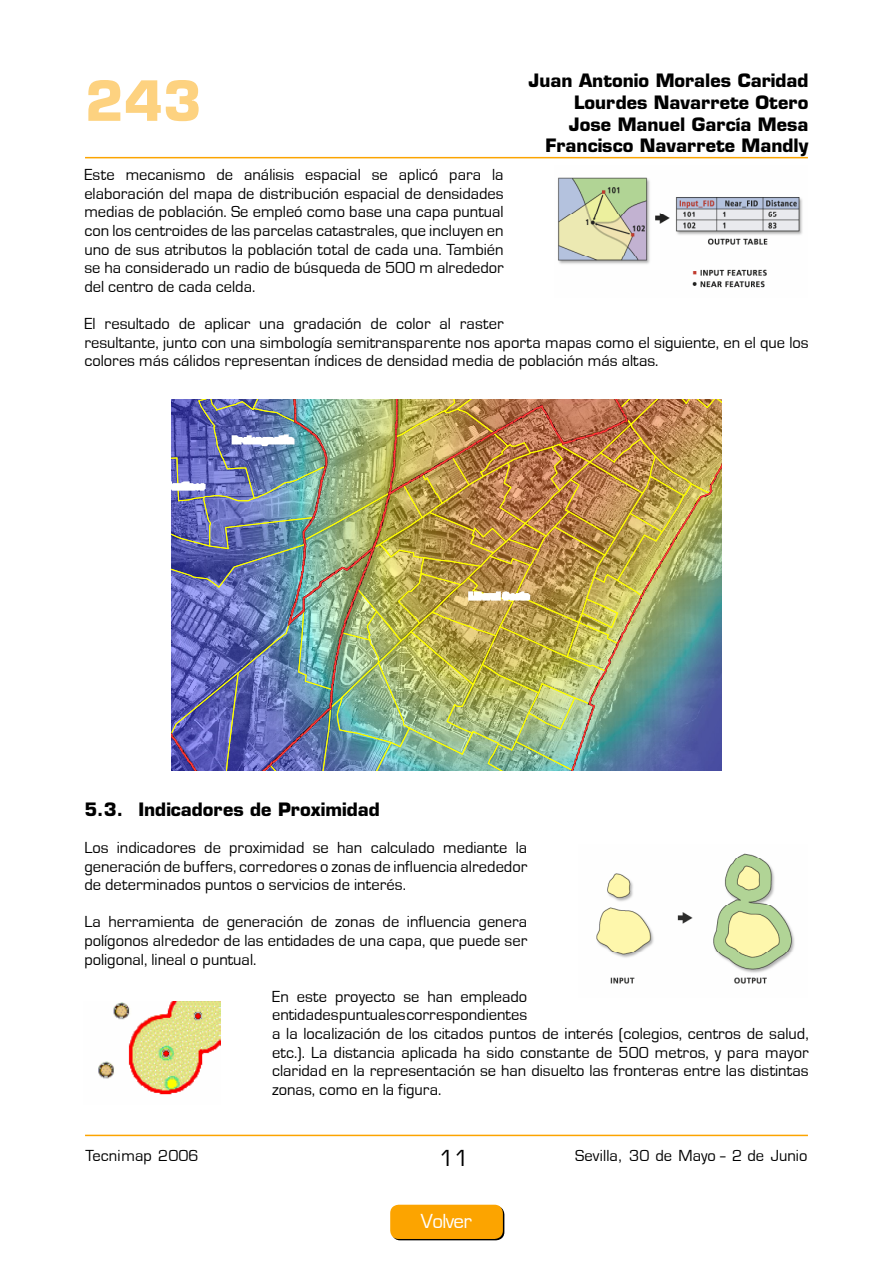
<style>
.page{position:relative;width:893px;height:1263px;background:#fff}
.page>*{position:absolute;margin:0;border:0;box-sizing:border-box;transform-origin:0 0}
.t1{font:700 54px "Eurostile";color:#fdd280}
.t2{font:24px "Eurostile";color:#000}
.t3{font:21px "Eurostile";letter-spacing:-.03em;color:#fff}
.t4{font:700 18px/21.6px "Eurostile";color:#000;text-align:right}
.t5{font:16.5px/18.6px "Eurostile T";color:#000;text-align:justify}
.t6{font:16.5px "Eurostile";color:#000}
</style>
<div class="page">
<hr style="left:85px;top:1135px;width:723px;height:1px;background:#fca400">
<svg style="left:392px;top:1206px;width:112px;height:34px"></svg>
<div style="left:390px;top:1205px;width:113px;height:34px;background:#fca400;border-radius:9px"></div>
<hr style="left:85px;top:157px;width:723px;height:1px;background:#fca400">
<img style="left:171px;top:399px;width:551px;height:372px">
<img style="left:558px;top:177px;width:245px;height:111px">
<img style="left:596px;top:853px;width:199px;height:131px">
<img style="left:98px;top:1002px;width:122px;height:93px">
<h1 class="t1" style="left:85px;top:68px;width:118px">243</h1>
<p class="t4" style="left:529px;top:70px;width:281px">Juan Antonio Morales Caridad<br>Lourdes Navarrete Otero<br>Jose Manuel García Mesa<br>Francisco Navarrete Mandly</p>
<p class="t5" style="left:84px;top:166px;width:421px">Este mecanismo de análisis espacial se aplicó para la elaboración del mapa de distribución espacial de densidades medias de población. Se empleó como base una capa puntual con los centroides de las parcelas catastrales, que incluyen en uno de sus atributos la población total de cada una. También se ha considerado un radio de búsqueda de 500 m alrededor del centro de cada celda.</p>
<p class="t5" style="left:84px;top:315px;width:726px;text-align:left">El resultado de aplicar una gradación de color al raster<br>resultante, junto con una simbología semitransparente nos aporta mapas como el siguiente, en el que los colores más cálidos representan índices de densidad media de población más altas.</p>
<p class="t4" style="left:84px;top:798px;width:297px">5.3. Indicadores de Proximidad</p>
<p class="t5" style="left:84px;top:838px;width:444px">Los indicadores de proximidad se han calculado mediante la generación de buffers, corredores o zonas de influencia alrededor de determinados puntos o servicios de interés.</p>
<p class="t5" style="left:84px;top:913px;width:444px">La herramienta de generación de zonas de influencia genera polígonos alrededor de las entidades de una capa, que puede ser poligonal, lineal o puntual.</p>
<p class="t5" style="left:272px;top:987px;width:538px;text-align:left">En este proyecto se han empleado<br>entidades puntuales correspondientes<br>a la localización de los citados puntos de interés (colegios, centros de salud, etc.). La distancia aplicada ha sido constante de 500 metros, y para mayor claridad en la representación se han disuelto las fronteras entre las distintas zonas, como en la figura.</p>
<p class="t6" style="left:85px;top:1146px;width:115px">Tecnimap 2006</p>
<h2 class="t2" style="left:439px;top:1145px;width:12px">11</h2>
<p class="t5" style="left:575px;top:1146px;width:234px">Sevilla, 30 de Mayo - 2 de Junio</p>
<p class="t3" style="left:421px;top:1210px;width:52px">Volver</p>
</div>
